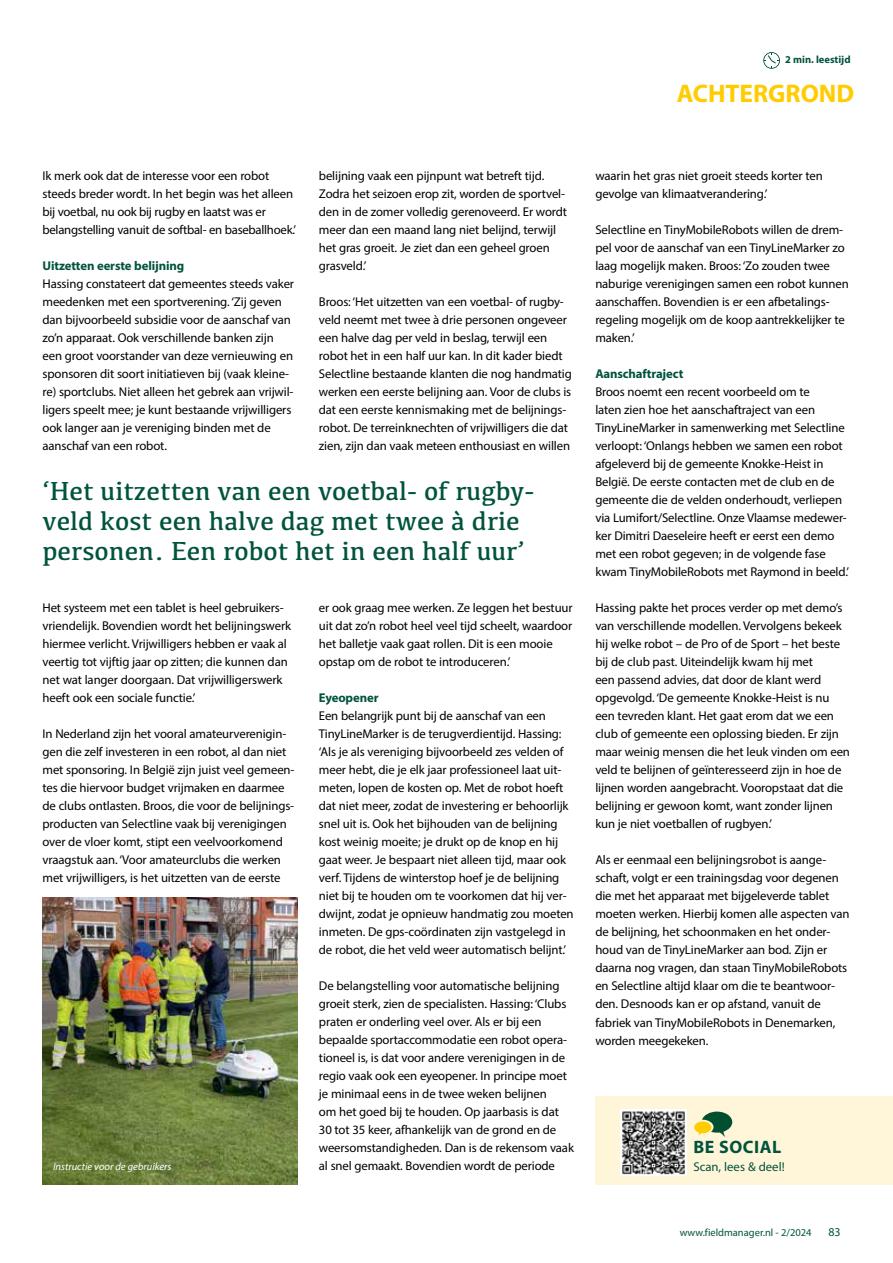
<style>
.page{position:relative;width:893px;height:1263px;background:#fff}
.page>*{position:absolute;margin:0;border:0;box-sizing:border-box;transform-origin:0 0}
.t1{font:27px/30px "Kefa";color:#00533d}
.t2{font:700 25.5px "Myriad Pro";color:#fc0}
.t3{font:700 18px "Myriad Pro";letter-spacing:.03em;color:#00533d}
.t4{font:12.75px/18px "Myriad Pro";letter-spacing:-.01em;color:#000}
.t5{font:700 12.75px "Myriad Pro";letter-spacing:-.01em;color:#00533d}
.t6{font:12.75px "Myriad Pro";color:#00533d}
.t7{font:12px "Myriad Pro";color:#00533d}
.t8{font:10.5px "Myriad Pro";color:#00533d}
.t9{font:italic 10.5px "Myriad Pro";color:#fff}
.t10{font:700 10.5px "Myriad Pro";color:#00533d}
</style>
<div class="page">
<img style="left:43px;top:897px;width:255px;height:287px">
<svg style="left:763px;top:52px;width:17px;height:17px"></svg>
<div style="left:595px;top:1096px;width:298px;height:89px;background:#fff5d8"></div>
<img style="left:621px;top:1109px;width:65px;height:66px">
<svg style="left:694px;top:1111px;width:38px;height:26px"></svg>
<p class="t10" style="left:785px;top:53px;width:67px">2 min. leestijd</p>
<h2 class="t2" style="left:677px;top:77px;width:179px">ACHTERGROND</h2>
<p class="t4" style="left:319px;top:167px;width:250px">belijning vaak een pijnpunt wat betreft tijd.<br>Zodra het seizoen erop zit, worden de sportvel&shy;den in de zomer volledig gerenoveerd. Er wordt meer dan een maand lang niet belijnd, terwijl het gras groeit. Je ziet dan een geheel groen grasveld.’</p>
<p class="t4" style="left:319px;top:293px;width:254px">Broos: ‘Het uitzetten van een voetbal- of rugby&shy;veld neemt met twee à drie personen ongeveer een halve dag per veld in beslag, terwijl een robot het in een half uur kan. In dit kader biedt Selectline bestaande klanten die nog handmatig werken een eerste belijning aan. Voor de clubs is dat een eerste kennismaking met de belijnings&shy;robot. De terreinknechten of vrijwilligers die dat zien, zijn dan vaak meteen enthousiast en willen</p>
<p class="t4" style="left:43px;top:167px;width:255px">Ik merk ook dat de interesse voor een robot steeds breder wordt. In het begin was het alleen bij voetbal, nu ook bij rugby en laatst was er belangstelling vanuit de softbal- en baseballhoek.’</p>
<p class="t5" style="left:43px;top:257px;width:143px">Uitzetten eerste belijning</p>
<p class="t4" style="left:43px;top:275px;width:253px">Hassing constateert dat gemeentes steeds vaker meedenken met een sportverening. ‘Zij geven dan bijvoorbeeld subsidie voor de aanschaf van zo’n apparaat. Ook verschillende banken zijn een groot voorstander van deze vernieuwing en sponsoren dit soort initiatieven bij (vaak kleine&shy;re) sportclubs. Niet alleen het gebrek aan vrijwil&shy;ligers speelt mee; je kunt bestaande vrijwilligers ook langer aan je vereniging binden met de aanschaf van een robot.</p>
<p class="t4" style="left:595px;top:167px;width:229px">waarin het gras niet groeit steeds korter ten gevolge van klimaatverandering.’</p>
<p class="t4" style="left:595px;top:221px;width:255px">Selectline en TinyMobileRobots willen de drem&shy;pel voor de aanschaf van een TinyLineMarker zo laag mogelijk maken. Broos: ‘Zo zouden twee naburige verenigingen samen een robot kunnen aanschaffen. Bovendien is er een afbetalings&shy;regeling mogelijk om de koop aantrekkelijker te maken.’</p>
<p class="t5" style="left:595px;top:366px;width:89px">Aanschaftraject</p>
<p class="t4" style="left:595px;top:383px;width:255px">Broos noemt een recent voorbeeld om te<br>laten zien hoe het aanschaftraject van een TinyLineMarker in samenwerking met Selectline verloopt: ‘Onlangs hebben we samen een robot afgeleverd bij de gemeente Knokke-Heist in België. De eerste contacten met de club en de gemeente die de velden onderhoudt, verliepen via Lumifort/Selectline. Onze Vlaamse medewer&shy;ker Dimitri Daeseleire heeft er eerst een demo met een robot gegeven; in de volgende fase kwam TinyMobileRobots met Raymond in beeld.’</p>
<p class="t4" style="left:595px;top:599px;width:256px">Hassing pakte het proces verder op met demo’s van verschillende modellen. Vervolgens bekeek hij welke robot – de Pro of de Sport – het beste bij de club past. Uiteindelijk kwam hij met<br>een passend advies, dat door de klant werd opgevolgd. ‘De gemeente Knokke-Heist is nu een tevreden klant. Het gaat erom dat we een club of gemeente een oplossing bieden. Er zijn maar weinig mensen die het leuk vinden om een veld te belijnen of geïnteresseerd zijn in hoe de lijnen worden aangebracht. Vooropstaat dat die belijning er gewoon komt, want zonder lijnen kun je niet voetballen of rugbyen.’</p>
<p class="t4" style="left:595px;top:851px;width:256px">Als er eenmaal een belijningsrobot is aange&shy;schaft, volgt er een trainingsdag voor degenen die met het apparaat met bijgeleverde tablet moeten werken. Hierbij komen alle aspecten van de belijning, het schoonmaken en het onder&shy;houd van de TinyLineMarker aan bod. Zijn er daarna nog vragen, dan staan TinyMobileRobots en Selectline altijd klaar om die te beantwoor&shy;den. Desnoods kan er op afstand, vanuit de fabriek van TinyMobileRobots in Denemarken, worden meegekeken.</p>
<h1 class="t1" style="left:43px;top:476px;width:493px">‘Het uitzetten van een voetbal- of rugby&shy;veld kost een halve dag met twee à drie personen. Een robot het in een half uur’</h1>
<p class="t4" style="left:43px;top:599px;width:250px">Het systeem met een tablet is heel gebruikers&shy;vriendelijk. Bovendien wordt het belijningswerk hiermee verlicht. Vrijwilligers hebben er vaak al veertig tot vijftig jaar op zitten; die kunnen dan net wat langer doorgaan. Dat vrijwilligerswerk heeft ook een sociale functie.’</p>
<p class="t4" style="left:43px;top:725px;width:253px">In Nederland zijn het vooral amateurverenigin&shy;gen die zelf investeren in een robot, al dan niet met sponsoring. In België zijn juist veel gemeen&shy;tes die hiervoor budget vrijmaken en daarmee de clubs ontlasten. Broos, die voor de belijnings&shy;producten van Selectline vaak bij verenigingen over de vloer komt, stipt een veelvoorkomend vraagstuk aan. ‘Voor amateurclubs die werken met vrijwilligers, is het uitzetten van de eerste</p>
<p class="t4" style="left:319px;top:599px;width:255px">er ook graag mee werken. Ze leggen het bestuur uit dat zo’n robot heel veel tijd scheelt, waardoor het balletje vaak gaat rollen. Dit is een mooie opstap om de robot te introduceren.’</p>
<p class="t5" style="left:319px;top:690px;width:61px">Eyeopener</p>
<p class="t4" style="left:319px;top:707px;width:256px">Een belangrijk punt bij de aanschaf van een TinyLineMarker is de terugverdientijd. Hassing: ‘Als je als vereniging bijvoorbeeld zes velden of meer hebt, die je elk jaar professioneel laat uit&shy;meten, lopen de kosten op. Met de robot hoeft dat niet meer, zodat de investering er behoorlijk snel uit is. Ook het bijhouden van de belijning kost weinig moeite; je drukt op de knop en hij gaat weer. Je bespaart niet alleen tijd, maar ook verf. Tijdens de winterstop hoef je de belijning niet bij te houden om te voorkomen dat hij ver&shy;dwijnt, zodat je opnieuw handmatig zou moeten inmeten. De gps-coördinaten zijn vastgelegd in de robot, die het veld weer automatisch belijnt.’</p>
<p class="t4" style="left:319px;top:977px;width:257px">De belangstelling voor automatische belijning groeit sterk, zien de specialisten. Hassing: ‘Clubs praten er onderling veel over. Als er bij een bepaalde sportaccommodatie een robot opera&shy;tioneel is, is dat voor andere verenigingen in de regio vaak ook een eyeopener. In principe moet je minimaal eens in de twee weken belijnen<br>om het goed bij te houden. Op jaarbasis is dat 30 tot 35 keer, afhankelijk van de grond en de weersomstandigheden. Dan is de rekensom vaak al snel gemaakt. Bovendien wordt de periode</p>
<h3 class="t3" style="left:693px;top:1135px;width:89px">BE SOCIAL</h3>
<p class="t9" style="left:53px;top:1160px;width:120px">Instructie voor de gebruikers</p>
<p class="t6" style="left:693px;top:1159px;width:93px">Scan, lees &amp; deel!</p>
<p class="t8" style="left:680px;top:1226px;width:133px">www.fieldmanager.nl - 2/2024</p>
<p class="t7" style="left:828px;top:1224px;width:14px">83</p>
</div>
